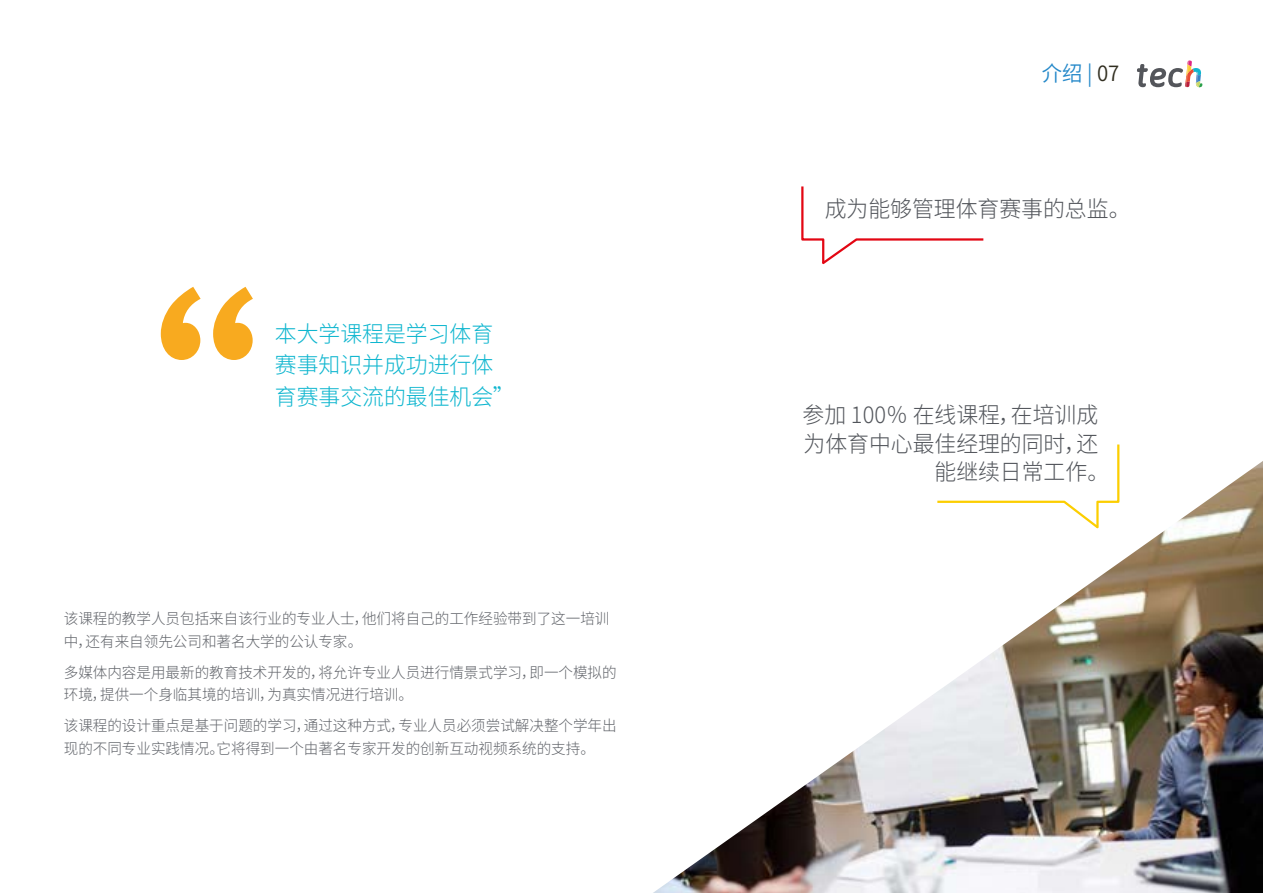
<style>
.page{position:relative;width:1263px;height:893px;background:#fff}
.page>*{position:absolute;margin:0;border:0;box-sizing:border-box;transform-origin:0 0}
.t1{font:300 22.5px "Source Han Sans CN";color:#52555b}
.t2{font:300 22.5px/31.5px "Source Han Sans CN";color:#0fb6cf}
.t3{font:21px "Source Han Sans CN";color:#2488c9}
.t4{font:300 15px/22.5px "Source Han Sans CN";color:#61646a}
.s1{color:#312e20}
</style>
<div class="page">
<svg style="left:161px;top:287px;width:92px;height:73px"></svg>
<img style="left:653px;top:461px;width:610px;height:432px">
<svg style="left:801px;top:186px;width:183px;height:79px"></svg>
<svg style="left:1137px;top:61px;width:65px;height:27px"></svg>
<h1 class="t2" style="left:275px;top:318px;width:241px">本大学课程是学习体育赛事知识并成功进行体育赛事交流的最佳机会”</h1>
<p class="t4" style="left:64px;top:608px;width:547px">该课程的教学人员包括来自该行业的专业人士，他们将自己的工作经验带到了这一培训中，还有来自领先公司和著名大学的公认专家。</p>
<p class="t4" style="left:64px;top:661px;width:554px">多媒体内容是用最新的教育技术开发的，将允许专业人员进行情景式学习，即一个模拟的环境，提供一个身临其境的培训，为真实情况进行培训。</p>
<p class="t4" style="left:64px;top:715px;width:554px">该课程的设计重点是基于问题的学习，通过这种方式，专业人员必须尝试解决整个学年出现的不同专业实践情况。它将得到一个由著名专家开发的创新互动视频系统的支持。</p>
<h2 class="t3" style="left:1042px;top:61px;width:79px">介绍 | <span class="s1">07</span></h2>
<h1 class="t1" style="left:825px;top:196px;width:307px">成为能够管理体育赛事的总监。</h1>
<h1 class="t1" style="left:802px;top:402px;width:297px">参加 100％ 在线课程，在培训成</h1>
<h1 class="t1" style="left:803px;top:431px;width:296px">为体育中心最佳经理的同时，还</h1>
<h1 class="t1" style="left:934px;top:459px;width:176px">能继续日常工作。</h1>
</div>
